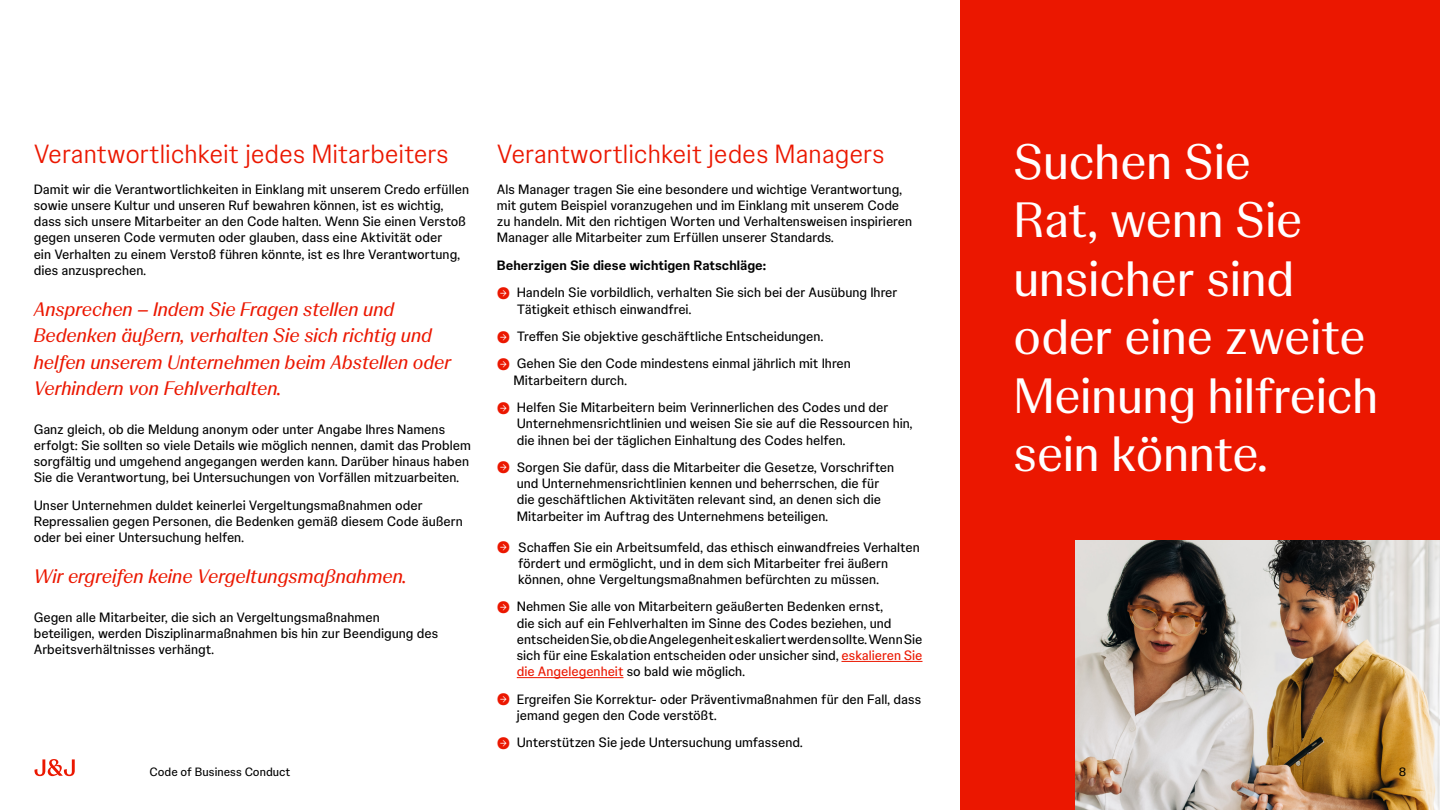
<style>
.page{position:relative;width:1440px;height:810px;background:#fff}
.page>*{position:absolute;margin:0;border:0;box-sizing:border-box;transform-origin:0 0}
.t1{font:49.5px/58.5px "Johnson Display";color:#fff}
.t2{font:300 26.25px "Johnson Text";color:#eb1700}
.t3{font:italic 19.5px/26.2px "Johnson Display";color:#eb1700}
.t4{font:13.5px/16.2px "Johnson Text";color:#000}
.t5{font:700 13.5px "Johnson Text";color:#000}
.t6{font:12px "Johnson Text";color:#000}
.s1{font-family:"Johnson Display";font-size:16.5px;color:#eb1700}
.s2{color:#eb1700}
</style>
<div class="page">
<svg style="left:35px;top:759px;width:40px;height:17px"></svg>
<hr style="left:841px;top:661px;width:82px;height:1px;background:#eb1700">
<hr style="left:517px;top:677px;width:107px;height:1px;background:#eb1700">
<div style="left:960px;top:0;width:480px;height:810px;background:#eb1700"></div>
<img style="left:1076px;top:540px;width:364px;height:270px">
<h2 class="t2" style="left:34px;top:134px;width:416px">Verantwortlichkeit jedes Mitarbeiters</h2>
<p class="t4" style="left:34px;top:180px;width:437px">Damit wir die Verantwortlichkeiten in Einklang mit unserem Credo erfüllen sowie unsere Kultur und unseren Ruf bewahren können, ist es wichtig, dass sich unsere Mitarbeiter an den Code halten. Wenn Sie einen Verstoß gegen unseren Code vermuten oder glauben, dass eine Aktivität oder<br>ein Verhalten zu einem Verstoß führen könnte, ist es Ihre Verantwortung, dies anzusprechen.</p>
<h3 class="t3" style="left:34px;top:295px;width:419px">Ansprechen – Indem Sie Fragen stellen und Bedenken äußern, verhalten Sie sich richtig und helfen unserem Unternehmen beim Abstellen oder Verhindern von Fehlverhalten.</h3>
<p class="t4" style="left:34px;top:420px;width:439px">Ganz gleich, ob die Meldung anonym oder unter Angabe Ihres Namens erfolgt: Sie sollten so viele Details wie möglich nennen, damit das Problem sorgfältig und umgehend angegangen werden kann. Darüber hinaus haben Sie die Verantwortung, bei Untersuchungen von Vorfällen mitzuarbeiten.</p>
<p class="t4" style="left:34px;top:496px;width:431px">Unser Unternehmen duldet keinerlei Vergeltungsmaßnahmen oder<br>Repressalien gegen Personen, die Bedenken gemäß diesem Code äußern oder bei einer Untersuchung helfen.</p>
<h3 class="t3" style="left:34px;top:562px;width:375px">Wir ergreifen keine Vergeltungsmaßnahmen.</h3>
<p class="t4" style="left:34px;top:608px;width:406px">Gegen alle Mitarbeiter, die sich an Vergeltungsmaßnahmen beteiligen, werden Disziplinarmaßnahmen bis hin zur Beendigung des<br>Arbeitsverhältnisses verhängt.</p>
<p class="t6" style="left:150px;top:763px;width:142px">Code of Business Conduct</p>
<h2 class="t2" style="left:497px;top:134px;width:389px">Verantwortlichkeit jedes Managers</h2>
<p class="t4" style="left:497px;top:180px;width:417px">Als Manager tragen Sie eine besondere und wichtige Verantwortung, mit gutem Beispiel voranzugehen und im Einklang mit unserem Code zu handeln. Mit den richtigen Worten und Verhaltensweisen inspirieren Manager alle Mitarbeiter zum Erfüllen unserer Standards.</p>
<p class="t5" style="left:497px;top:255px;width:271px">Beherzigen Sie diese wichtigen Ratschläge:</p>
<p class="t4" style="left:517px;top:284px;width:382px;text-indent:-20px"><span class="s1">→</span> Handeln Sie vorbildlich, verhalten Sie sich bei der Ausübung Ihrer<br>Tätigkeit ethisch einwandfrei.</p>
<p class="t4" style="left:497px;top:327px;width:328px"><span class="s1">→</span> Treffen Sie objektive geschäftliche Entscheidungen.</p>
<p class="t4" style="left:514px;top:355px;width:339px;text-indent:-17px"><span class="s1">→</span> Gehen Sie den Code mindestens einmal jährlich mit Ihren<br>Mitarbeitern durch.</p>
<p class="t4" style="left:517px;top:398px;width:398px;text-indent:-20px"><span class="s1">→</span> Helfen Sie Mitarbeitern beim Verinnerlichen des Codes und der<br>Unternehmensrichtlinien und weisen Sie sie auf die Ressourcen hin, die ihnen bei der täglichen Einhaltung des Codes helfen.</p>
<p class="t4" style="left:517px;top:458px;width:379px;text-indent:-20px"><span class="s1">→</span> Sorgen Sie dafür, dass die Mitarbeiter die Gesetze, Vorschriften und Unternehmensrichtlinien kennen und beherrschen, die für die geschäftlichen Aktivitäten relevant sind, an denen sich die Mitarbeiter im Auftrag des Unternehmens beteiligen.</p>
<p class="t4" style="left:518px;top:538px;width:403px;text-indent:-21px"><span class="s1">→</span> Schaffen Sie ein Arbeitsumfeld, das ethisch einwandfreies Verhalten fördert und ermöglicht, und in dem sich Mitarbeiter frei äußern können, ohne Vergeltungsmaßnahmen befürchten zu müssen.</p>
<p class="t4" style="left:517px;top:598px;width:407px;text-indent:-20px"><span class="s1">→</span> Nehmen Sie alle von Mitarbeitern geäußerten Bedenken ernst,<br>die sich auf ein Fehlverhalten im Sinne des Codes beziehen, und entscheiden Sie, ob die Angelegenheit eskaliert werden sollte. Wenn Sie sich für eine Eskalation entscheiden oder unsicher sind, <span class="s2">eskalieren Sie die Angelegenheit</span> so bald wie möglich.</p>
<p class="t4" style="left:517px;top:690px;width:406px;text-indent:-20px"><span class="s1">→</span> Ergreifen Sie Korrektur- oder Präventivmaßnahmen für den Fall, dass jemand gegen den Code verstößt.</p>
<p class="t4" style="left:497px;top:734px;width:308px"><span class="s1">→</span> Unterstützen Sie jede Untersuchung umfassend.</p>
<h1 class="t1" style="left:1014px;top:129px;width:366px">Suchen Sie<br>Rat, wenn Sie unsicher sind oder eine zweite<br>Meinung hilfreich sein könnte.</h1>
<p class="t6" style="left:1399px;top:763px;width:9px">8</p>
</div>
